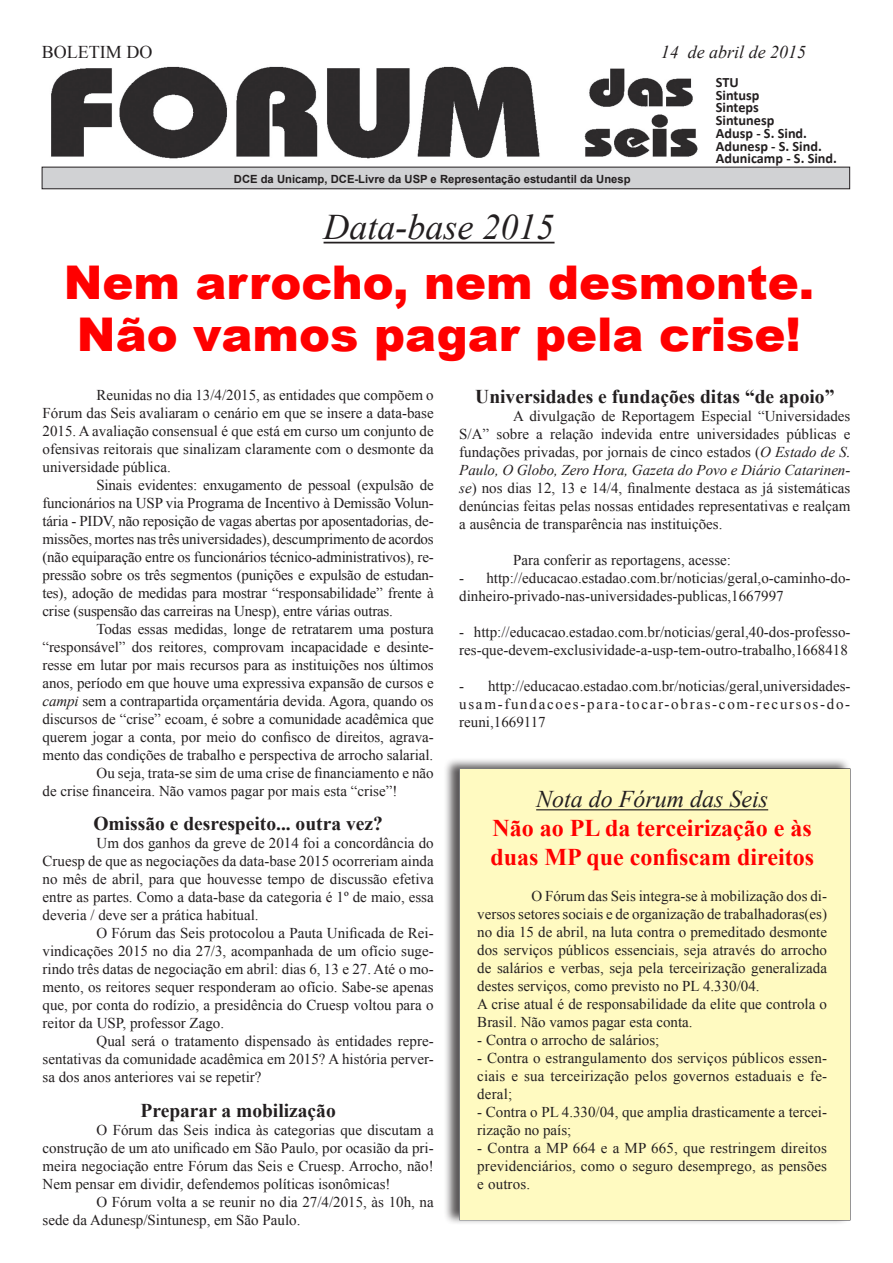
<style>
.page{position:relative;width:893px;height:1263px;background:#fff}
.page>*{position:absolute;margin:0;border:0;box-sizing:border-box;transform-origin:0 0}
.t1{font:900 46.5px "Arial";color:#f00}
.t2{font:italic 36px "Times New Roman";color:#231f20}
.t3{font:700 24px "Times New Roman";color:#f00}
.t4{font:italic 24px "Times New Roman";color:#231f20}
.t5{font:700 19.5px "Times New Roman";color:#231f20}
.t6{font:italic 18px "Times New Roman";color:#231f20}
.t7{font:18px "Times New Roman";color:#231f20}
.t8{font:15px/18px "Times New Roman";color:#231f20;text-align:justify}
.t9{font:700 14.25px "Calibri";color:#231f20}
.t10{font:700 11.25px "Arial";color:#231f20}
.s1{font-style:italic}
</style>
<div class="page">
<img style="left:42px;top:66px;width:664px;height:101px">
<div style="left:42px;top:167px;width:808px;height:22px;background:#d1d2d4"></div>
<div style="left:42px;top:167px;width:808px;height:22px;border:1px solid #231f20"></div>
<div style="left:443px;top:757px;width:408px;height:468px;background:#231f20;opacity:.75"></div>
<div style="left:459px;top:768px;width:391px;height:452px;background:#fffac1"></div>
<hr style="left:536px;top:809px;width:232px;height:1px;background:#231f20">
<hr style="left:324px;top:242px;width:231px;height:1px;background:#231f20">
<p class="t7" style="left:42px;top:40px;width:112px">BOLETIM DO</p>
<p class="t6" style="left:661px;top:40px;width:147px">14 de abril de 2015</p>
<p class="t10" style="left:234px;top:171px;width:398px">DCE da Unicamp, DCE-Livre da USP e Representação estudantil da Unesp</p>
<p class="t9" style="left:716px;top:72px;width:24px">STU</p>
<p class="t9" style="left:716px;top:85px;width:45px">Sintusp</p>
<p class="t9" style="left:716px;top:97px;width:44px">Sinteps</p>
<p class="t9" style="left:716px;top:110px;width:60px">Sintunesp</p>
<p class="t9" style="left:716px;top:123px;width:93px">Adusp - S. Sind.</p>
<p class="t9" style="left:716px;top:136px;width:108px">Adunesp - S. Sind.</p>
<p class="t9" style="left:716px;top:148px;width:123px">Adunicamp - S. Sind.</p>
<p class="t2" style="left:324px;top:202px;width:232px">Data-base 2015</p>
<p class="t1" style="left:64px;top:248px;width:752px">Nem arrocho, nem desmonte.</p>
<p class="t1" style="left:77px;top:301px;width:726px">Não vamos pagar pela crise!</p>
<p class="t5" style="left:475px;top:382px;width:361px">Universidades e fundações ditas “de apoio”</p>
<p class="t8" style="left:459px;top:406px;width:393px;text-indent:54px">A divulgação de Reportagem Especial “Universidades S/A” sobre a relação indevida entre universidades públicas e fundações privadas, por jornais de cinco estados (<span class="s1">O Estado de S.<br>Paulo, O Globo, Zero Hora, Gazeta do Povo e Diário Catarinen&shy;se</span>) nos dias 12, 13 e 14/4, finalmente destaca as já sistemáticas denúncias feitas pelas nossas entidades representativas e realçam a ausência de transparência nas instituições.</p>
<p class="t8" style="left:513px;top:550px;width:219px">Para conferir as reportagens, acesse:</p>
<p class="t8" style="left:459px;top:568px;width:393px">- http://educacao.estadao.com.br/noticias/geral,o-caminho-do&shy;dinheiro-privado-nas-universidades-publicas,1667997</p>
<p class="t8" style="left:459px;top:622px;width:393px">- http://educacao.estadao.com.br/noticias/geral,40-dos-professo&shy;res-que-devem-exclusividade-a-usp-tem-outro-trabalho,1668418</p>
<p class="t8" style="left:459px;top:676px;width:393px">- http://educacao.estadao.com.br/noticias/geral,universidades&shy;usam-fundacoes-para-tocar-obras-com-recursos-do&shy;reuni,1669117</p>
<p class="t8" style="left:43px;top:386px;width:393px;text-indent:54px">Reunidas no dia 13/4/2015, as entidades que compõem o Fórum das Seis avaliaram o cenário em que se insere a data-base 2015. A avaliação consensual é que está em curso um conjunto de ofensivas reitorais que sinalizam claramente com o desmonte da universidade pública.</p>
<p class="t8" style="left:43px;top:476px;width:393px;text-indent:54px">Sinais evidentes: enxugamento de pessoal (expulsão de funcionários na USP via Programa de Incentivo à Demissão Volun&shy;tária - PIDV, não reposição de vagas abertas por aposentadorias, de&shy;missões, mortes nas três universidades), descumprimento de acordos (não equiparação entre os funcionários técnico-administrativos), re&shy;pressão sobre os três segmentos (punições e expulsão de estudan&shy;tes), adoção de medidas para mostrar “responsabilidade” frente à crise (suspensão das carreiras na Unesp), entre várias outras.</p>
<p class="t8" style="left:43px;top:620px;width:393px;text-indent:54px">Todas essas medidas, longe de retratarem uma postura “responsável” dos reitores, comprovam incapacidade e desinte&shy;resse em lutar por mais recursos para as instituições nos últimos anos, período em que houve uma expressiva expansão de cursos e <span class="s1">campi</span> sem a contrapartida orçamentária devida. Agora, quando os discursos de “crise” ecoam, é sobre a comunidade acadêmica que querem jogar a conta, por meio do confisco de direitos, agrava&shy;mento das condições de trabalho e perspectiva de arrocho salarial.</p>
<p class="t8" style="left:43px;top:764px;width:393px;text-indent:54px">Ou seja, trata-se sim de uma crise de financiamento e não de crise financeira. Não vamos pagar por mais esta “crise”!</p>
<p class="t5" style="left:93px;top:810px;width:291px">Omissão e desrespeito... outra vez?</p>
<p class="t8" style="left:43px;top:834px;width:393px;text-indent:54px">Um dos ganhos da greve de 2014 foi a concordância do Cruesp de que as negociações da data-base 2015 ocorreriam ainda no mês de abril, para que houvesse tempo de discussão efetiva entre as partes. Como a data-base da categoria é 1º de maio, essa deveria / deve ser a prática habitual.</p>
<p class="t8" style="left:43px;top:924px;width:393px;text-indent:54px">O Fórum das Seis protocolou a Pauta Unificada de Rei&shy;vindicações 2015 no dia 27/3, acompanhada de um ofício suge&shy;rindo três datas de negociação em abril: dias 6, 13 e 27. Até o mo&shy;mento, os reitores sequer responderam ao ofício. Sabe-se apenas que, por conta do rodízio, a presidência do Cruesp voltou para o reitor da USP, professor Zago.</p>
<p class="t8" style="left:43px;top:1032px;width:393px;text-indent:54px">Qual será o tratamento dispensado às entidades repre&shy;sentativas da comunidade acadêmica em 2015? A história perver&shy;sa dos anos anteriores vai se repetir?</p>
<p class="t5" style="left:140px;top:1096px;width:197px">Preparar a mobilização</p>
<p class="t8" style="left:43px;top:1120px;width:393px;text-indent:54px">O Fórum das Seis indica às categorias que discutam a construção de um ato unificado em São Paulo, por ocasião da pri&shy;meira negociação entre Fórum das Seis e Cruesp. Arrocho, não!<br>Nem pensar em dividir, defendemos políticas isonômicas!</p>
<p class="t8" style="left:43px;top:1192px;width:393px;text-indent:54px">O Fórum volta a se reunir no dia 27/4/2015, às 10h, na sede da Adunesp/Sintunesp, em São Paulo.</p>
<p class="t4" style="left:536px;top:783px;width:234px">Nota do Fórum das Seis</p>
<p class="t3" style="left:492px;top:811px;width:321px">Não ao PL da terceirização e às</p>
<p class="t3" style="left:490px;top:839px;width:325px">duas MP que confiscam direitos</p>
<p class="t8" style="left:477px;top:886px;width:351px;text-indent:54px">O Fórum das Seis integra-se à mobilização dos di&shy;versos setores sociais e de organização de trabalhadoras(es) no dia 15 de abril, na luta contra o premeditado desmonte dos serviços públicos essenciais, seja através do arrocho de salários e verbas, seja pela terceirização generalizada destes serviços, como previsto no PL 4.330/04.</p>
<p class="t8" style="left:477px;top:994px;width:351px">A crise atual é de responsabilidade da elite que controla o<br>Brasil. Não vamos pagar esta conta.</p>
<p class="t8" style="left:477px;top:1030px;width:184px">- Contra o arrocho de salários;</p>
<p class="t8" style="left:477px;top:1048px;width:351px">- Contra o estrangulamento dos serviços públicos essen&shy;ciais e sua terceirização pelos governos estaduais e fe&shy;deral;</p>
<p class="t8" style="left:477px;top:1102px;width:351px">- Contra o PL 4.330/04, que amplia drasticamente a tercei&shy;rização no país;</p>
<p class="t8" style="left:477px;top:1138px;width:351px">- Contra a MP 664 e a MP 665, que restringem direitos previdenciários, como o seguro desemprego, as pensões e outros.</p>
</div>
